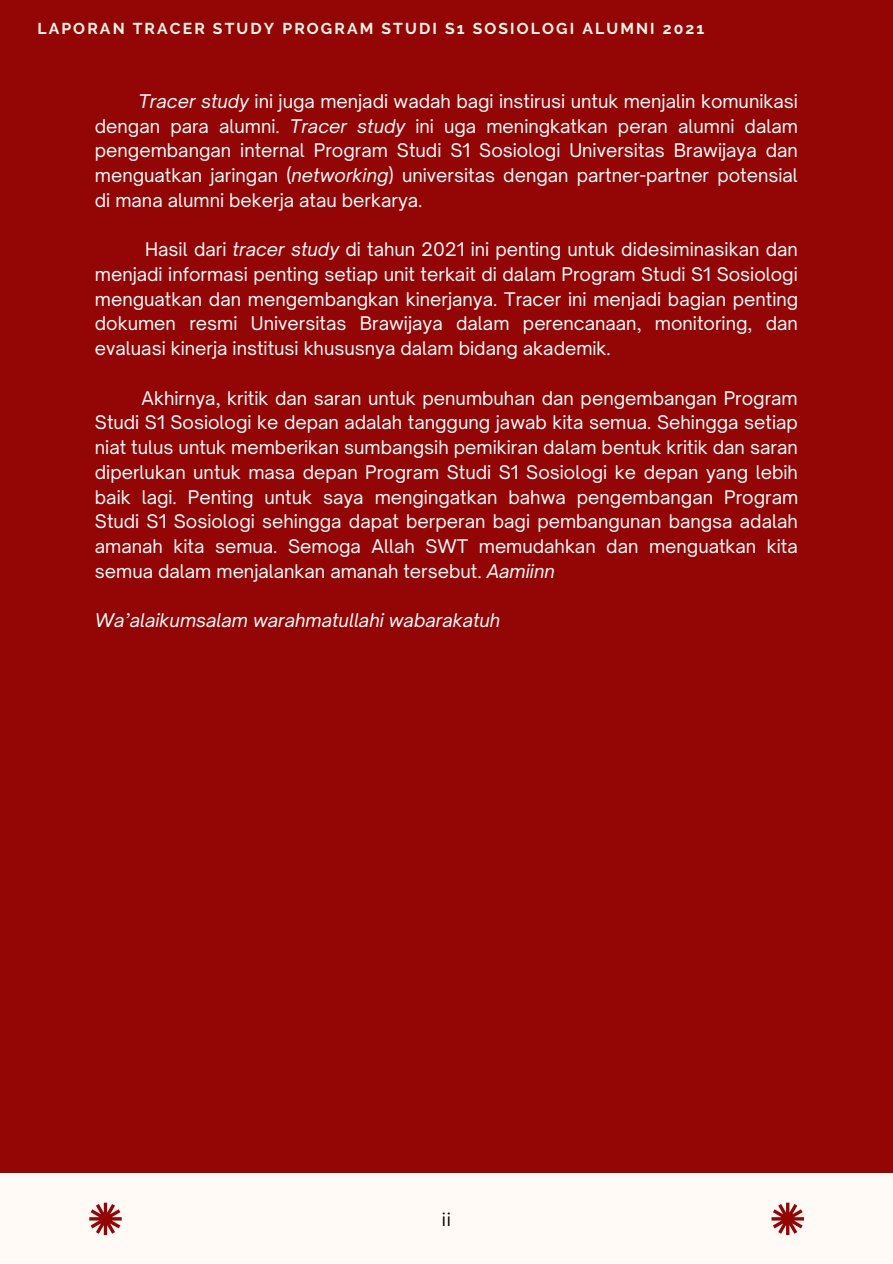
<style>
.page{position:relative;width:893px;height:1264px;background:#fff}
.page>*{position:absolute;margin:0;border:0;box-sizing:border-box;transform-origin:0 0}
.t1{font:18px/24.8px "Open Sauce One";color:#fff;text-align:justify}
.t2{font:italic 18px "Open Sauce One";color:#fff}
.t3{font:18px "Canva Sans";color:#000}
.t4{font:700 15.75px "Raleway";letter-spacing:.135em;color:#fff7e9}
.s1{font-style:italic}
</style>
<div class="page">
<div style="left:0;top:0;width:892px;height:1262px;background:#940606"></div>
<div style="left:0;top:1173px;width:892px;height:89px;background:#fffaf6"></div>
<svg style="left:89px;top:1202px;width:33px;height:32px"></svg>
<svg style="left:771px;top:1202px;width:33px;height:32px"></svg>
<p class="t4" style="left:37px;top:20px;width:668px">LAPORAN TRACER STUDY PROGRAM STUDI S1 SOSIOLOGI ALUMNI 2021</p>
<p class="t1" style="left:95px;top:88px;width:704px;text-indent:44px"><span class="s1">Tracer study</span> ini juga menjadi wadah bagi instirusi untuk menjalin komunikasi dengan para alumni. <span class="s1">Tracer study</span> ini uga meningkatkan peran alumni dalam pengembangan internal Program Studi S1 Sosiologi Universitas Brawijaya dan menguatkan jaringan (<span class="s1">networking</span>) universitas dengan partner-partner potensial di mana alumni bekerja atau berkarya.</p>
<p class="t1" style="left:95px;top:237px;width:705px;text-indent:50px">Hasil dari <span class="s1">tracer study</span> di tahun 2021 ini penting untuk didesiminasikan dan menjadi informasi penting setiap unit terkait di dalam Program Studi S1 Sosiologi menguatkan dan mengembangkan kinerjanya. Tracer ini menjadi bagian penting dokumen resmi Universitas Brawijaya dalam perencanaan, monitoring, dan evaluasi kinerja institusi khususnya dalam bidang akademik.</p>
<p class="t1" style="left:95px;top:385px;width:704px;text-indent:47px">Akhirnya, kritik dan saran untuk penumbuhan dan pengembangan Program Studi S1 Sosiologi ke depan adalah tanggung jawab kita semua. Sehingga setiap niat tulus untuk memberikan sumbangsih pemikiran dalam bentuk kritik dan saran diperlukan untuk masa depan Program Studi S1 Sosiologi ke depan yang lebih baik lagi. Penting untuk saya mengingatkan bahwa pengembangan Program Studi S1 Sosiologi sehingga dapat berperan bagi pembangunan bangsa adalah amanah kita semua. Semoga Allah SWT memudahkan dan menguatkan kita semua dalam menjalankan amanah tersebut. <span class="s1">Aamiinn</span></p>
<p class="t2" style="left:95px;top:609px;width:407px">Wa’alaikumsalam warahmatullahi wabarakatuh</p>
<p class="t3" style="left:441px;top:1208px;width:11px">ii</p>
</div>
